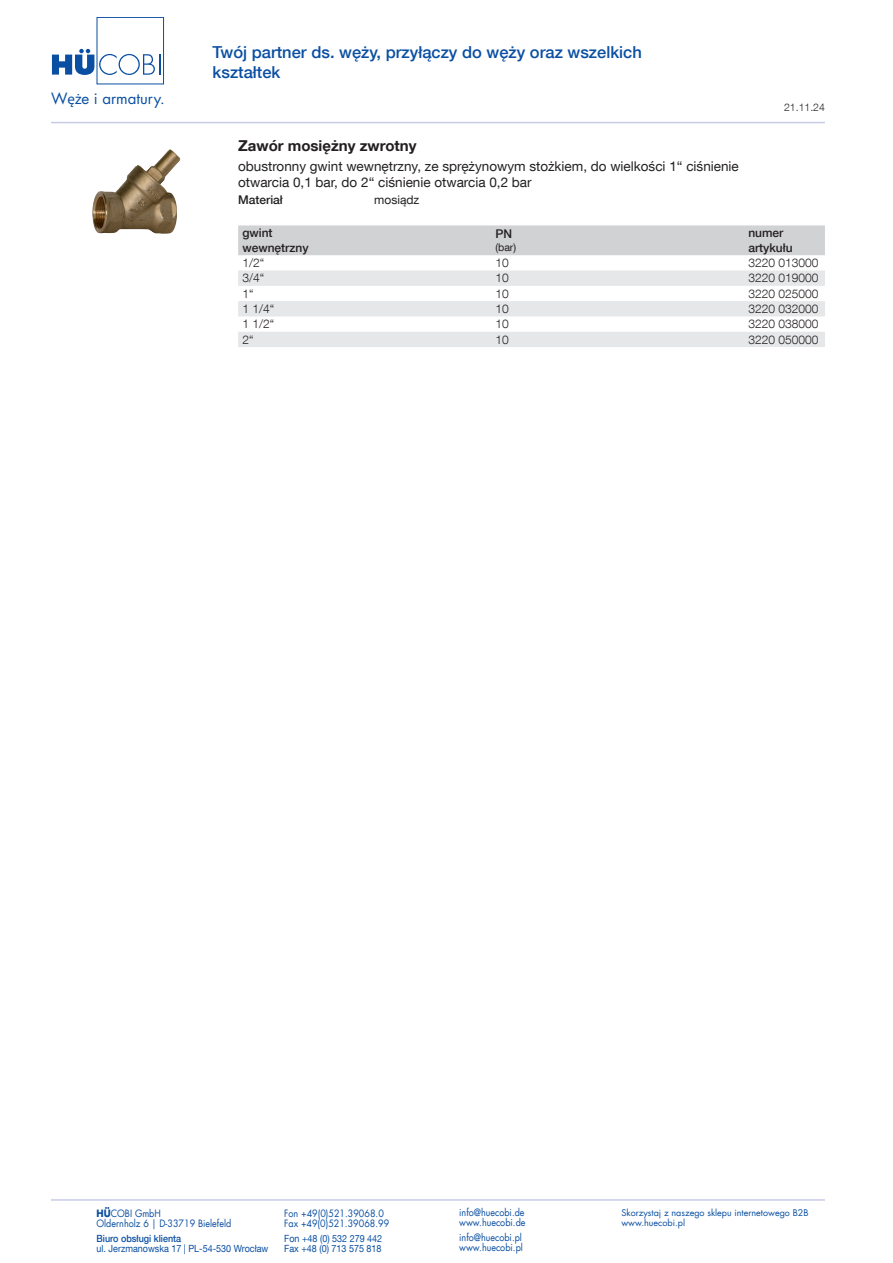
<style>
.page{position:relative;width:893px;height:1263px;background:#fff}
.page>*{position:absolute;margin:0;border:0;box-sizing:border-box;transform-origin:0 0}
.t1{font:500 16.5px/19.8px "Helvetica Neue LT Com";color:#0a4fa2}
.t2{font:15.15px "Futura LT";color:#0a4fa2}
.t3{font:700 15px "Helvetica Neue LT Com";color:#231f20}
.t4{font:13.5px/16.2px "Helvetica Neue LT Com";color:#231f20}
.t5{font:300 12px "Helvetica Neue LT Com";color:#231f20}
.t6{font:500 12px/14.4px "Helvetica Neue LT Com";color:#231f20}
.t7{font:12px "Helvetica Neue LT Com";color:#231f20}
.t8{font:300 10.5px "Helvetica Neue LT Com";color:#231f20}
.t9{font:10.5px "Helvetica Neue LT Com";color:#231f20}
.t10{font:9.9px "Futura LT";color:#0a4fa2;scale:.91 1}
.t11{font:9.9px "Helvetica Neue LT Com";color:#0a4fa2;scale:.91 1}
.t12{font:500 9.9px "Helvetica Neue LT Com";color:#0a4fa2;scale:.91 1}
.t13{font:9px "Futura LT";color:#0a4fa2}
.s1{font-family:"Myriad Pro"}
.s2{font-weight:700}
</style>
<div class="page">
<hr style="left:51px;top:122px;width:774px;height:1px;background:#c7cbe6">
<hr style="left:51px;top:1199px;width:774px;height:2px;background:#c7cbe6">
<div style="left:97px;top:17px;width:67px;height:67px;border:1px solid #0a4fa2"></div>
<svg style="left:52px;top:49px;width:108px;height:26px"></svg>
<div style="left:238px;top:225px;width:587px;height:30px;background:#d1d2d4"></div>
<svg style="left:238px;top:271px;width:587px;height:76px"></svg>
<img style="left:92px;top:149px;width:89px;height:85px">
<h2 class="t2" style="left:51px;top:89px;width:115px">W<span class="s1">ęż</span>e i armatury.</h2>
<h1 class="t1" style="left:213px;top:42px;width:431px">Twój partner ds. węży, przyłączy do węży oraz wszelkich kształtek</h1>
<p class="t8" style="left:784px;top:101px;width:42px">21.11.24</p>
<h3 class="t3" style="left:238px;top:136px;width:180px">Zawór mosiężny zwrotny</h3>
<h3 class="t4" style="left:238px;top:158px;width:502px">obustronny gwint wewnętrzny, ze sprężynowym stożkiem, do wielkości 1“ ciśnienie otwarcia 0,1 bar, do 2“ ciśnienie otwarcia 0,2 bar</h3>
<p class="t6" style="left:238px;top:193px;width:46px">Materiał</p>
<p class="t7" style="left:374px;top:193px;width:47px">mosiądz</p>
<p class="t6" style="left:242px;top:226px;width:68px">gwint wewnętrzny</p>
<p class="t6" style="left:495px;top:227px;width:18px">PN</p>
<p class="t9" style="left:495px;top:241px;width:22px">(bar)</p>
<p class="t6" style="left:748px;top:226px;width:46px">numer artykułu</p>
<p class="t5" style="left:242px;top:256px;width:23px">1/2“</p>
<p class="t5" style="left:495px;top:256px;width:15px">10</p>
<p class="t5" style="left:748px;top:256px;width:72px">3220 013000</p>
<p class="t5" style="left:242px;top:271px;width:23px">3/4“</p>
<p class="t5" style="left:495px;top:271px;width:15px">10</p>
<p class="t5" style="left:748px;top:271px;width:72px">3220 019000</p>
<p class="t5" style="left:242px;top:286px;width:13px">1“</p>
<p class="t5" style="left:495px;top:286px;width:15px">10</p>
<p class="t5" style="left:748px;top:286px;width:72px">3220 025000</p>
<p class="t5" style="left:242px;top:301px;width:33px">1 1/4“</p>
<p class="t5" style="left:495px;top:301px;width:15px">10</p>
<p class="t5" style="left:748px;top:301px;width:72px">3220 032000</p>
<p class="t5" style="left:242px;top:317px;width:33px">1 1/2“</p>
<p class="t5" style="left:495px;top:317px;width:15px">10</p>
<p class="t5" style="left:748px;top:317px;width:72px">3220 038000</p>
<p class="t5" style="left:242px;top:332px;width:13px">2“</p>
<p class="t5" style="left:495px;top:332px;width:15px">10</p>
<p class="t5" style="left:748px;top:332px;width:72px">3220 050000</p>
<p class="t10" style="left:97px;top:1207px;width:72px"><span class="s2">HÜ</span>COBI GmbH</p>
<p class="t10" style="left:284px;top:1207px;width:111px">Fon +49(0)521.39068.0</p>
<p class="t10" style="left:459px;top:1206px;width:73px">info@huecobi.de</p>
<p class="t13" style="left:621px;top:1207px;width:189px">Skorzystaj z naszego sklepu internetowego B2B</p>
<p class="t10" style="left:97px;top:1217px;width:150px">Oldernholz 6 | D-33719 Bielefeld</p>
<p class="t10" style="left:284px;top:1217px;width:117px">Fax +49(0)521.39068.99</p>
<p class="t10" style="left:459px;top:1216px;width:74px">www.huecobi.de</p>
<p class="t13" style="left:621px;top:1217px;width:65px">www.huecobi.pl</p>
<p class="t12" style="left:97px;top:1232px;width:95px">Biuro obsługi klienta</p>
<p class="t11" style="left:284px;top:1232px;width:109px">Fon +48 (0) 532 279 442</p>
<p class="t10" style="left:459px;top:1231px;width:70px">info@huecobi.pl</p>
<p class="t11" style="left:97px;top:1242px;width:190px">ul. Jerzmanowska 17 | PL-54-530 Wrocław</p>
<p class="t11" style="left:284px;top:1242px;width:108px">Fax +48 (0) 713 575 818</p>
<p class="t10" style="left:459px;top:1241px;width:71px">www.huecobi.pl</p>
</div>
